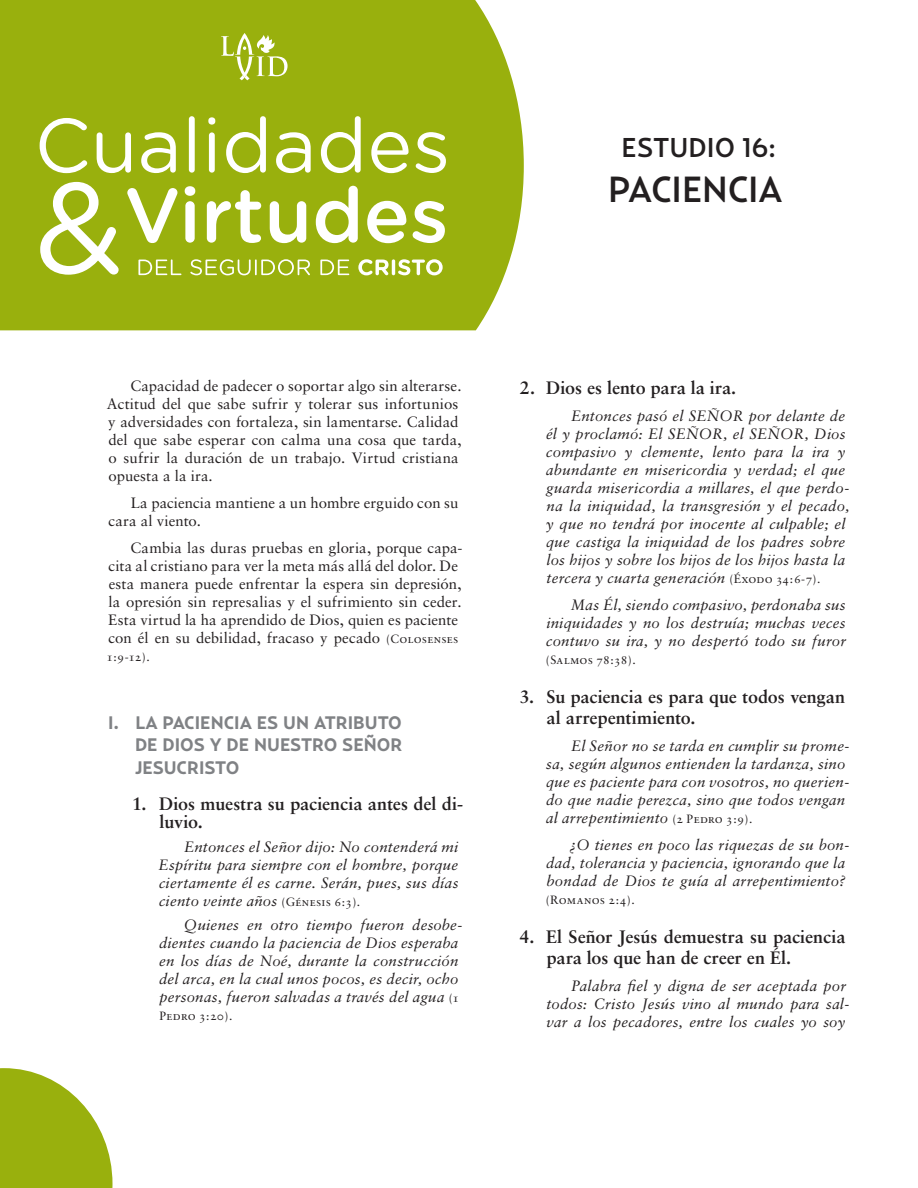
<style>
.page{position:relative;width:918px;height:1188px;background:#fff}
.page>*{position:absolute;margin:0;border:0;box-sizing:border-box;transform-origin:0 0}
._0d__Lección{font:500 36px "Relay";letter-spacing:-.01em;color:#231f20}
._0d__Lección-2{font:500 27px "Relay";color:#231f20}
.t1{font:700 18px/21px "Sabon";letter-spacing:-.005em;color:#231f20}
.t2{font:700 18px/22.5px "Relay";color:#808285;text-align:justify}
._5__Estudio_Texto{font:italic 15px/18px "Sabon";letter-spacing:.015em;color:#231f20}
._3__Estudio_Intro_Te{font:15px/18px "Sabon";letter-spacing:.005em;color:#231f20}
._5__Estudio_Texto-2{font:12px "Sabon Roman SC";letter-spacing:.015em;color:#231f20}
._3__Estudio_Intro_Te-2{font:12px "Sabon Roman SC";color:#231f20}
.s1{font-family:"Sabon Roman SC";font-size:12px}
.s2{font-family:"Sabon Roman SC";font-style:normal;font-size:12px}
</style>
<div class="page">
<div style="left:0;top:0;width:524px;height:330px;background:#99b00d"></div>
<svg style="left:40px;top:118px;width:47px;height:55px"></svg>
<svg style="left:97px;top:132px;width:34px;height:41px"></svg>
<svg style="left:141px;top:132px;width:35px;height:41px"></svg>
<div style="left:189px;top:116px;width:6px;height:57px;background:#fff;border-radius:3px"></div>
<svg style="left:208px;top:117px;width:7px;height:56px"></svg>
<svg style="left:226px;top:116px;width:40px;height:57px"></svg>
<svg style="left:276px;top:132px;width:35px;height:41px"></svg>
<svg style="left:321px;top:116px;width:40px;height:57px"></svg>
<svg style="left:371px;top:132px;width:38px;height:41px"></svg>
<svg style="left:416px;top:132px;width:30px;height:41px"></svg>
<svg style="left:40px;top:182px;width:79px;height:93px"></svg>
<svg style="left:127px;top:188px;width:50px;height:55px"></svg>
<svg style="left:185px;top:186px;width:10px;height:57px"></svg>
<svg style="left:207px;top:190px;width:54px;height:53px"></svg>
<svg style="left:270px;top:201px;width:36px;height:42px"></svg>
<svg style="left:316px;top:186px;width:42px;height:57px"></svg>
<svg style="left:367px;top:201px;width:39px;height:42px"></svg>
<svg style="left:413px;top:201px;width:32px;height:42px"></svg>
<svg style="left:138px;top:259px;width:43px;height:16px"></svg>
<svg style="left:190px;top:259px;width:120px;height:16px"></svg>
<svg style="left:320px;top:260px;width:29px;height:15px"></svg>
<svg style="left:358px;top:259px;width:31px;height:16px"></svg>
<hr style="left:392px;top:259px;width:3px;height:16px;background:#fff;border-radius:2px">
<svg style="left:398px;top:259px;width:45px;height:16px"></svg>
<svg style="left:221px;top:33px;width:67px;height:47px"></svg>
<svg style="left:0;top:1068px;width:113px;height:120px"></svg>
<p class="_0d__Lección-2" style="left:622px;top:131px;width:156px">ESTUDIO 16:</p>
<p class="_0d__Lección" style="left:608px;top:167px;width:176px">PACIENCIA</p>
<p class="_3__Estudio_Intro_Te" style="left:107px;top:377px;width:356px;text-indent:24px">Capacidad de padecer o soportar algo sin alterarse.<br>Actitud del que sabe sufrir y tolerar sus infortunios y adversidades con fortaleza, sin lamentarse. Calidad del que sabe esperar con calma una cosa que tarda, o sufrir la duración de un trabajo. Virtud cristiana opuesta a la ira.</p>
<p class="_3__Estudio_Intro_Te" style="left:109px;top:494px;width:351px;text-indent:22px">La paciencia mantiene a un hombre erguido con su cara al viento.</p>
<p class="_3__Estudio_Intro_Te" style="left:108px;top:539px;width:356px;text-indent:22px">Cambia las duras pruebas en gloria, porque capa&shy;cita al cristiano para ver la meta más allá del dolor. De esta manera puede enfrentar la espera sin depresión, la opresión sin represalias y el sufrimiento sin ceder.<br>Esta virtud la ha aprendido de Dios, quien es paciente con él en su debilidad, fracaso y pecado <span class="s1">(Colosenses</span></p>
<p class="_3__Estudio_Intro_Te-2" style="left:107px;top:650px;width:45px">1:9-12).</p>
<p class="t2" style="left:135px;top:711px;width:269px;text-indent:-27px">I. LA PACIENCIA ES UN ATRIBUTO DE DIOS Y DE NUESTRO SEÑOR JESUCRISTO</p>
<p class="t1" style="left:160px;top:794px;width:305px;line-height:18px;text-indent:-27px">1. Dios muestra su paciencia antes del di&shy;luvio.</p>
<p class="_5__Estudio_Texto" style="left:159px;top:838px;width:302px;text-align:justify;text-indent:26px">Entonces el Señor dijo: No contenderá mi Espíritu para siempre con el hombre, porque ciertamente él es carne. Serán, pues, sus días ciento veinte años <span class="s2">(Génesis 6:3).</span></p>
<p class="_5__Estudio_Texto" style="left:159px;top:916px;width:305px;text-indent:25px">Quienes en otro tiempo fueron desobe&shy;dientes cuando la paciencia de Dios esperaba en los días de Noé, durante la construcción del arca, en la cual unos pocos, es decir, ocho personas, fueron salvadas a través del agua <span class="s2">(1</span></p>
<p class="_5__Estudio_Texto-2" style="left:159px;top:1009px;width:74px">Pedro 3:20).</p>
<p class="t1" style="left:520px;top:377px;width:218px">2. Dios es lento para la ira.</p>
<p class="_5__Estudio_Texto" style="left:546px;top:406px;width:305px;text-indent:25px">Entonces pasó el SEÑOR por delante de él y proclamó: El SEÑOR, el SEÑOR, Dios compasivo y clemente, lento para la ira y abundante en misericordia y verdad; el que guarda misericordia a millares, el que perdo&shy;na la iniquidad, la transgresión y el pecado, y que no tendrá por inocente al culpable; el que castiga la iniquidad de los padres sobre los hijos y sobre los hijos de los hijos hasta la tercera y cuarta generación <span class="s2">(Éxodo 34:6-7).</span></p>
<p class="_5__Estudio_Texto" style="left:546px;top:595px;width:302px;text-align:justify;text-indent:25px">Mas Él, siendo compasivo, perdonaba sus iniquidades y no los destruía; muchas veces contuvo su ira, y no despertó todo su furor</p>
<p class="_5__Estudio_Texto-2" style="left:546px;top:652px;width:91px">(Salmos 78:38).</p>
<p class="t1" style="left:547px;top:686px;width:300px;text-indent:-27px">3. Su paciencia es para que todos vengan al arrepentimiento.</p>
<p class="_5__Estudio_Texto" style="left:546px;top:736px;width:305px;text-indent:25px">El Señor no se tarda en cumplir su prome&shy;sa, según algunos entienden la tardanza, sino que es paciente para con vosotros, no querien&shy;do que nadie perezca, sino que todos vengan al arrepentimiento <span class="s2">(2 Pedro 3:9).</span></p>
<p class="_5__Estudio_Texto" style="left:546px;top:835px;width:305px;text-indent:24px">¿O tienes en poco las riquezas de su bon&shy;dad, tolerancia y paciencia, ignorando que la bondad de Dios te guía al arrepentimiento?</p>
<p class="_5__Estudio_Texto-2" style="left:546px;top:892px;width:90px">(Romanos 2:4).</p>
<p class="t1" style="left:547px;top:926px;width:300px;text-indent:-27px">4. El Señor Jesús demuestra su paciencia para los que han de creer en Él.</p>
<p class="_5__Estudio_Texto" style="left:546px;top:976px;width:304px;text-indent:25px">Palabra fiel y digna de ser aceptada por todos: Cristo Jesús vino al mundo para sal&shy;var a los pecadores, entre los cuales yo soy</p>
</div>
